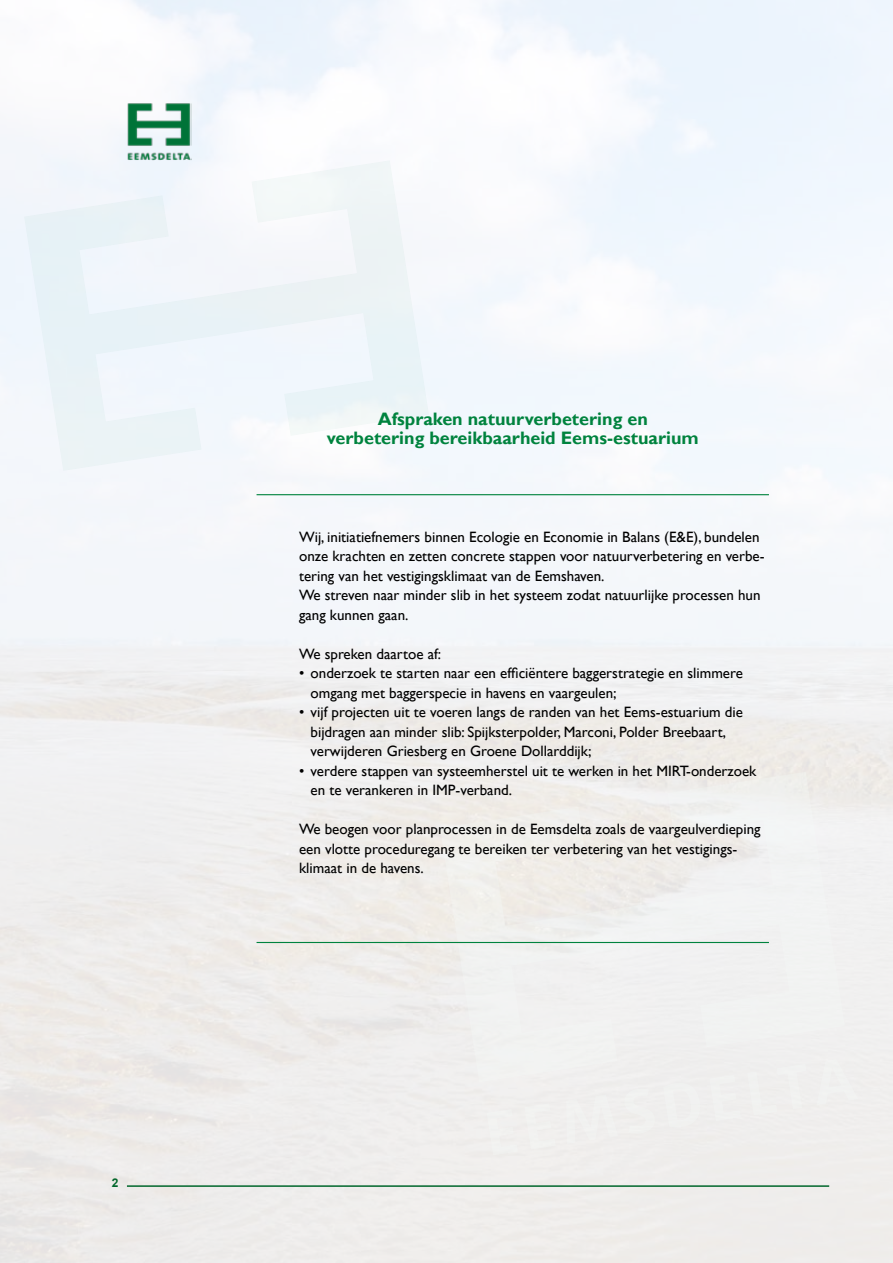
<style>
.page{position:relative;width:893px;height:1263px;background:#fff}
.page>*{position:absolute;margin:0;border:0;box-sizing:border-box;transform-origin:0 0}
.t1{font:700 18px/19.5px "Gill Sans";color:#00833e;text-align:center}
.t2{font:15px/19.5px "Gill Sans";color:#000}
.t3{font:700 12px "Arial";color:#00662b}
</style>
<div class="page">
<svg style="left:24px;top:160px;width:405px;height:311px;fill:#f1f6fb"></svg>
<svg style="left:440px;top:772px;width:405px;height:310px;fill:#f1f0ef"></svg>
<img style="left:127px;top:102px;width:64px;height:58px">
<hr style="left:127px;top:1185px;width:702px;height:2px;background:#00662b">
<hr style="left:257px;top:494px;width:512px;height:1px;background:#00833e">
<hr style="left:257px;top:942px;width:512px;height:1px;background:#00833e">
<p class="t3" style="left:112px;top:1174px;width:8px">2</p>
<p class="t1" style="left:327px;top:409px;width:373px">Afspraken natuurverbetering en verbetering bereikbaarheid Eems-estuarium</p>
<p class="t2" style="left:299px;top:527px;width:467px">Wij, initiatiefnemers binnen Ecologie en Economie in Balans (E&amp;E), bundelen onze krachten en zetten concrete stappen voor natuurverbetering en verbe&shy;tering van het vestigingsklimaat van de Eemshaven.<br>We streven naar minder slib in het systeem zodat natuurlijke processen hun gang kunnen gaan.</p>
<p class="t2" style="left:299px;top:644px;width:144px">We spreken daartoe af:</p>
<p class="t2" style="left:311px;top:663px;width:434px;text-indent:-11px">• onderzoek te starten naar een efficiëntere baggerstrategie en slimmere omgang met baggerspecie in havens en vaargeulen;</p>
<p class="t2" style="left:311px;top:702px;width:434px;text-indent:-11px">• vijf projecten uit te voeren langs de randen van het Eems-estuarium die bijdragen aan minder slib: Spijksterpolder, Marconi, Polder Breebaart, verwijderen Griesberg en Groene Dollarddijk;</p>
<p class="t2" style="left:311px;top:761px;width:447px;text-indent:-11px">• verdere stappen van systeemherstel uit te werken in het MIRT-onderzoek en te verankeren in IMP-verband.</p>
<p class="t2" style="left:299px;top:819px;width:463px">We beogen voor planprocessen in de Eemsdelta zoals de vaargeulverdieping een vlotte proceduregang te bereiken ter verbetering van het vestigings&shy;klimaat in de havens.</p>
</div>
